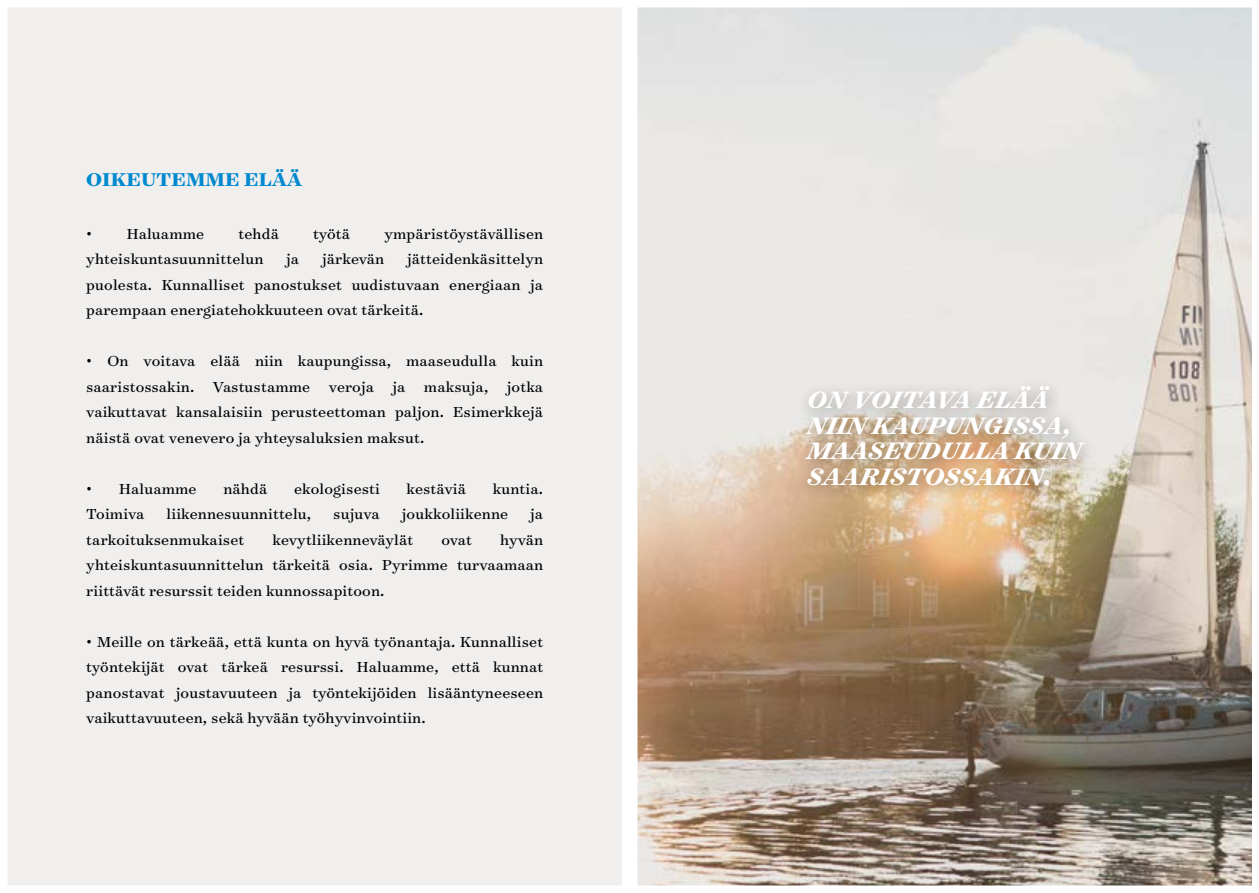
<style>
.page{position:relative;width:1259px;height:893px;background:#fff}
.page>*{position:absolute;margin:0;border:0;box-sizing:border-box;transform-origin:0 0}
.t1{font:italic 700 27px/25.5px "Surveyor Text";letter-spacing:.01em;color:#fff}
.t2{font:700 21px "Surveyor Text";color:#0089cf}
.t3{font:16.5px/25.5px "Surveyor Text";letter-spacing:.01em;color:#000;text-align:justify}
</style>
<div class="page">
<img style="left:637px;top:7px;width:615px;height:879px">
<div style="left:8px;top:8px;width:614px;height:877px;background:#f0efee"></div>
<div style="left:795px;top:377px;width:303px;height:124px;background:#000;opacity:.33"></div>
<p class="t2" style="left:86px;top:166px;width:217px">OIKEUTEMME ELÄÄ</p>
<p class="t3" style="left:86px;top:220px;width:119px">• Haluamme</p>
<p class="t3" style="left:238px;top:220px;width:42px">tehdä</p>
<p class="t3" style="left:313px;top:220px;width:38px">työtä</p>
<p class="t3" style="left:384px;top:220px;width:160px">ympäristöystävällisen</p>
<p class="t3" style="left:86px;top:246px;width:178px">yhteiskuntasuunnittelun</p>
<p class="t3" style="left:286px;top:246px;width:14px">ja</p>
<p class="t3" style="left:322px;top:246px;width:64px">järkevän</p>
<p class="t3" style="left:86px;top:246px;width:458px;text-indent:321px">jätteidenkäsittelyn puolesta. Kunnalliset panostukset uudistuvaan energiaan ja parempaan energiatehokkuuteen ovat tärkeitä.</p>
<p class="t3" style="left:86px;top:348px;width:458px">• On voitava elää niin kaupungissa, maaseudulla kuin saaristossakin. Vastustamme veroja ja maksuja, jotka vaikuttavat kansalaisiin perusteettoman paljon. Esimerkkejä näistä ovat venevero ja yhteysaluksien maksut.</p>
<p class="t3" style="left:86px;top:475px;width:112px">• Haluamme</p>
<p class="t3" style="left:223px;top:475px;width:45px">nähdä</p>
<p class="t3" style="left:294px;top:475px;width:87px">ekologisesti</p>
<p class="t3" style="left:406px;top:475px;width:61px">kestäviä</p>
<p class="t3" style="left:493px;top:475px;width:52px">kuntia.</p>
<p class="t3" style="left:86px;top:501px;width:60px">Toimiva</p>
<p class="t3" style="left:167px;top:501px;width:146px">liikennesuunnittelu,</p>
<p class="t3" style="left:333px;top:501px;width:48px">sujuva</p>
<p class="t3" style="left:402px;top:501px;width:108px">joukkoliikenne</p>
<p class="t3" style="left:530px;top:501px;width:14px">ja</p>
<p class="t3" style="left:86px;top:526px;width:159px">tarkoituksenmukaiset</p>
<p class="t3" style="left:272px;top:526px;width:142px">kevytliikenneväylät</p>
<p class="t3" style="left:441px;top:526px;width:32px">ovat</p>
<p class="t3" style="left:86px;top:526px;width:458px;text-indent:414px">hyvän yhteiskuntasuunnittelun tärkeitä osia. Pyrimme turvaamaan riittävät resurssit teiden kunnossapitoon.</p>
<p class="t3" style="left:86px;top:628px;width:458px">• Meille on tärkeää, että kunta on hyvä työnantaja. Kunnalliset työntekijät ovat tärkeä resurssi. Haluamme, että kunnat panostavat joustavuuteen ja työntekijöiden lisääntyneeseen vaikuttavuuteen, sekä hyvään työhyvinvointiin.</p>
<h1 class="t1" style="left:807px;top:386px;width:276px">ON VOITAVA ELÄÄ<br>NIIN KAUPUNGISSA,<br>MAASEUDULLA KUIN<br>SAARISTOSSAKIN.</h1>
</div>
